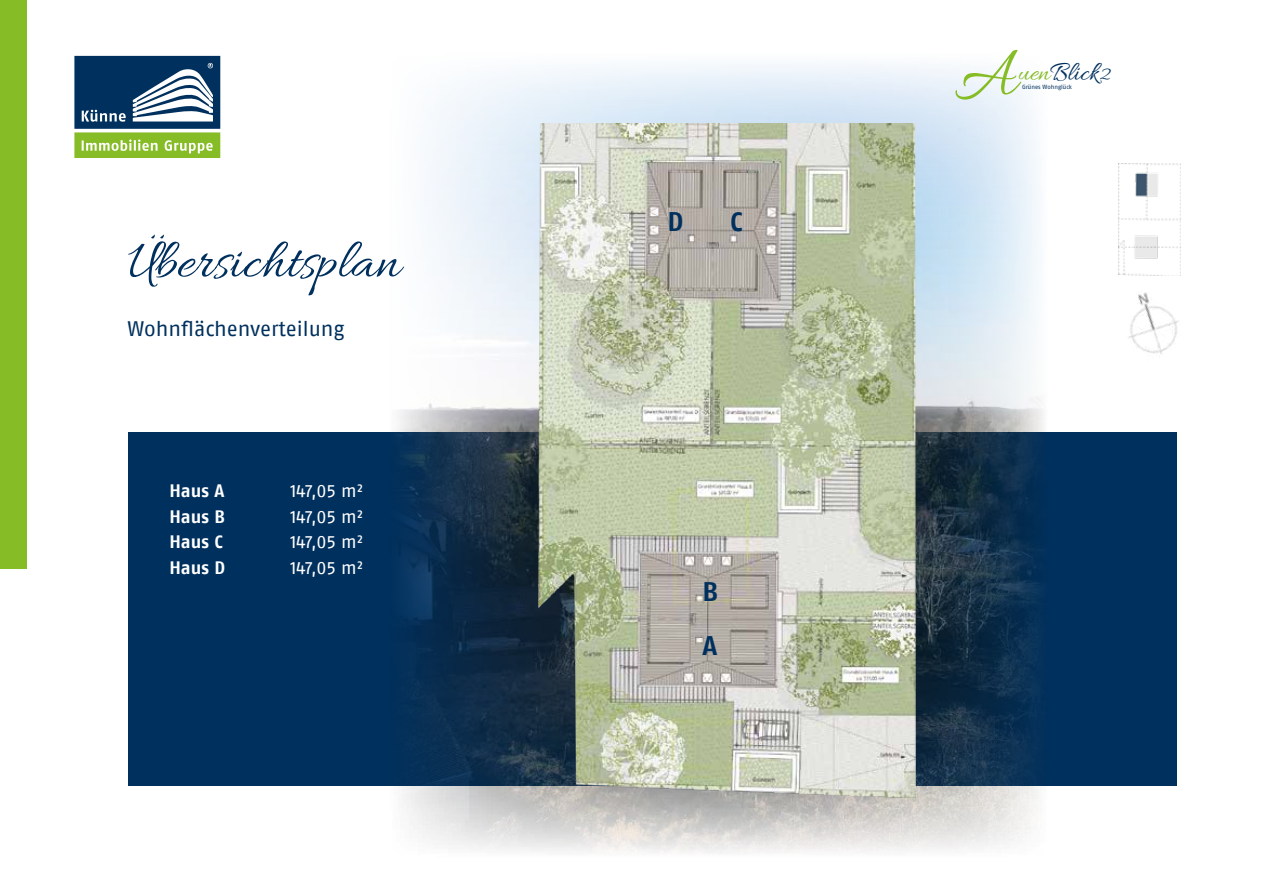
<style>
.page{position:relative;width:1263px;height:893px;background:#fff}
.page>*{position:absolute;margin:0;border:0;box-sizing:border-box;transform-origin:0 0}
.t1{font:72.75px "Allura";color:#86bc25}
.t2{font:57px "Allura";color:#00305d}
.t3{font:27.3px "Allura";color:#00305d}
.t4{font:26.85px "Fago No Bold Lf";color:#00305d}
.t5{font:21px "Fago No Regular LF";letter-spacing:-.005em;color:#00305d}
.t6{font:18px "Fago No Regular LF";letter-spacing:-.015em;color:#fff}
.t7{font:18px "Fago No Bold Lf";color:#fff}
.t8{font:6px "Fago No";color:#00305d}
.s1{color:#86bc25}
.s2{font-size:19.65px}
</style>
<div class="page">
<div style="left:0;top:0;width:27px;height:569px;background:#86bc25"></div>
<div style="left:128px;top:432px;width:1048px;height:354px;background:#00305d"></div>
<svg style="left:74px;top:56px;width:146px;height:102px"></svg>
<img style="left:1128px;top:292px;width:51px;height:62px">
<img style="left:1119px;top:164px;width:61px;height:112px">
<img style="left:398px;top:64px;width:646px;height:789px">
<div style="left:543px;top:111px;width:128px;height:12px;background:#dbeaf7"></div>
<img style="left:539px;top:123px;width:377px;height:674px">
<h2 class="t2" style="left:128px;top:230px;width:274px">Übersichtsplan</h2>
<p class="t5" style="left:128px;top:317px;width:218px">Wohnflächenverteilung</p>
<p class="t7" style="left:169px;top:480px;width:57px">Haus A</p>
<p class="t6" style="left:291px;top:481px;width:74px">147,05 m²</p>
<p class="t7" style="left:169px;top:506px;width:57px">Haus B</p>
<p class="t6" style="left:291px;top:506px;width:74px">147,05 m²</p>
<p class="t7" style="left:169px;top:531px;width:55px">Haus C</p>
<p class="t6" style="left:291px;top:532px;width:74px">147,05 m²</p>
<p class="t7" style="left:169px;top:557px;width:57px">Haus D</p>
<p class="t6" style="left:291px;top:557px;width:74px">147,05 m²</p>
<h3 class="t4" style="left:667px;top:206px;width:18px">D</h3>
<h3 class="t4" style="left:730px;top:206px;width:14px">C</h3>
<h3 class="t4" style="left:702px;top:576px;width:17px">B</h3>
<h3 class="t4" style="left:702px;top:629px;width:16px">A</h3>
<h1 class="t1" style="left:955px;top:34px;width:63px">A</h1>
<h3 class="t3" style="left:1018px;top:57px;width:94px"><span class="s1">uen</span>Blick<span class="s2">2</span></h3>
<p class="t8" style="left:1022px;top:84px;width:51px">Grünes Wohnglück</p>
</div>
